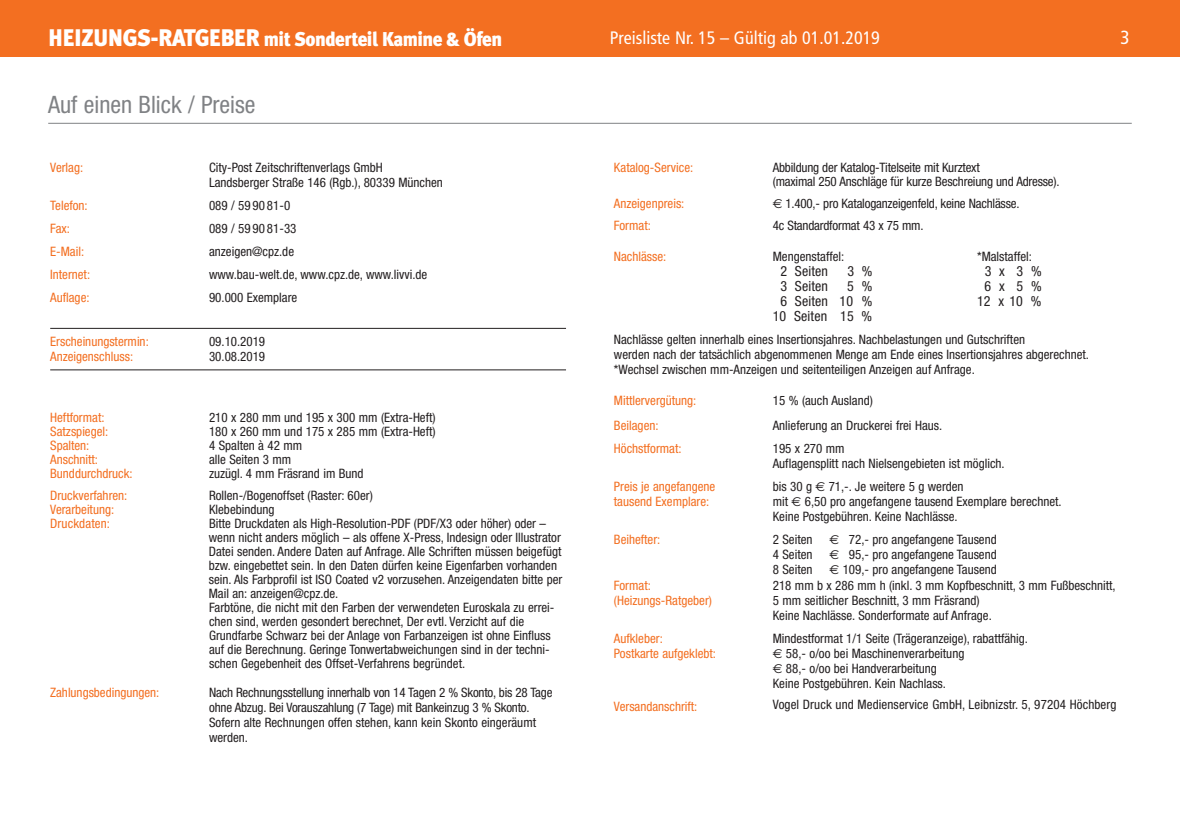
<style>
.page{position:relative;width:1180px;height:825px;background:#fff}
.page>*{position:absolute;margin:0;border:0;box-sizing:border-box;transform-origin:0 0}
.t1{font:condensed 24px "Helvetica Neue";color:#808285}
.t2{font:900 20px "Meta Plus";letter-spacing:-.03em;color:#fff;scale:.95 1}
.t3{font:condensed 19px "Frutiger";color:#fff}
.t4{font:condensed 18px "Frutiger";color:#fff}
.t5{font:condensed 14px "Helvetica Neue";letter-spacing:.01em;color:#231f20}
.t6{font:condensed 13px/15px "Helvetica Neue";color:#231f20}
.t7{font:condensed 13px "Helvetica Neue";color:#f36f21}
.s1{font-size:24px}
.s2{font-family:"Euro Sans";font-stretch:normal}
.s3{color:#fff}
</style>
<div class="page">
<hr style="left:48px;top:123px;width:1083px;height:1px;background:#808285">
<hr style="left:50px;top:328px;width:516px;height:1px;background:#231f20">
<hr style="left:50px;top:369px;width:516px;height:1px;background:#231f20">
<div style="left:0;top:0;width:1179px;height:56px;background:#f36f21"></div>
<h2 class="t2" style="left:48px;top:31px;width:479px"><span class="s1">HEIZUNGS-RATGEBER</span> mit Sonderteil Kamine &amp; Öfen</h2>
<h3 class="t4" style="left:609px;top:31px;width:272px">Preisliste Nr. 15 – Gültig ab 01.01.2019</h3>
<h3 class="t3" style="left:1120px;top:30px;width:11px">3</h3>
<h1 class="t1" style="left:48px;top:95px;width:209px">Auf einen Blick / Preise</h1>
<p class="t7" style="left:50px;top:163px;width:35px">Verlag:</p>
<p class="t6" style="left:209px;top:161px;width:235px">City-Post Zeitschriftenverlags GmbH<br>Landsberger Straße 146 (Rgb.), 80339 München</p>
<p class="t7" style="left:50px;top:201px;width:39px">Telefon:</p>
<p class="t6" style="left:209px;top:199px;width:83px">089 / 59 90 81-0</p>
<p class="t7" style="left:50px;top:224px;width:21px">Fax:</p>
<p class="t6" style="left:209px;top:222px;width:89px">089 / 59 90 81-33</p>
<p class="t7" style="left:50px;top:247px;width:35px">E-Mail:</p>
<p class="t6" style="left:209px;top:245px;width:86px">anzeigen@cpz.de</p>
<p class="t7" style="left:50px;top:270px;width:41px">Internet:</p>
<p class="t6" style="left:209px;top:268px;width:220px">www.bau-welt.de, www.cpz.de, www.livvi.de</p>
<p class="t7" style="left:50px;top:293px;width:41px">Auflage:</p>
<p class="t6" style="left:209px;top:291px;width:90px">90.000 Exemplare</p>
<p class="t7" style="left:50px;top:337px;width:100px">Erscheinungstermin:</p>
<p class="t6" style="left:209px;top:335px;width:58px">09.10.2019</p>
<p class="t7" style="left:50px;top:352px;width:84px">Anzeigenschluss:</p>
<p class="t6" style="left:209px;top:350px;width:58px">30.08.2019</p>
<p class="t7" style="left:50px;top:413px;width:56px">Heftformat:</p>
<p class="t6" style="left:209px;top:411px;width:228px">210 x 280 mm und 195 x 300 mm (Extra-Heft)</p>
<p class="t7" style="left:50px;top:427px;width:60px">Satzspiegel:</p>
<p class="t6" style="left:209px;top:425px;width:228px">180 x 260 mm und 175 x 285 mm (Extra-Heft)</p>
<p class="t7" style="left:50px;top:441px;width:41px">Spalten:</p>
<p class="t6" style="left:209px;top:439px;width:95px">4 Spalten à 42 mm</p>
<p class="t7" style="left:50px;top:455px;width:49px">Anschnitt:</p>
<p class="t6" style="left:209px;top:453px;width:84px">alle Seiten 3 mm</p>
<p class="t7" style="left:50px;top:469px;width:84px">Bunddurchdruck:</p>
<p class="t6" style="left:209px;top:467px;width:156px">zuzügl. 4 mm Fräsrand im Bund</p>
<p class="t7" style="left:50px;top:491px;width:79px">Druckverfahren:</p>
<p class="t6" style="left:209px;top:489px;width:165px">Rollen-/Bogenoffset (Raster: 60er)</p>
<p class="t7" style="left:50px;top:505px;width:65px">Verarbeitung:</p>
<p class="t6" style="left:209px;top:503px;width:67px">Klebebindung</p>
<p class="t7" style="left:50px;top:519px;width:61px">Druckdaten:</p>
<p class="t6" style="left:209px;top:518px;width:355px;line-height:14px">Bitte Druckdaten als High-Resolution-PDF (PDF/X3 oder höher) oder – wenn nicht anders möglich – als offene X-Press, Indesign oder Illustrator Datei senden. Andere Daten auf Anfrage. Alle Schriften müssen beigefügt bzw. eingebettet sein. In den Daten dürfen keine Eigenfarben vorhanden sein. Als Farbprofil ist ISO Coated v2 vorzusehen. Anzeigendaten bitte per Mail an: anzeigen@cpz.de.<br>Farbtöne, die nicht mit den Farben der verwendeten Euroskala zu errei&shy;chen sind, werden gesondert berechnet, Der evtl. Verzicht auf die Grundfarbe Schwarz bei der Anlage von Farbanzeigen ist ohne Einfluss auf die Berechnung. Geringe Tonwertabweichungen sind in der techni&shy;schen Gegebenheit des Offset-Verfahrens begründet.</p>
<p class="t7" style="left:50px;top:688px;width:111px">Zahlungsbedingungen:</p>
<p class="t6" style="left:209px;top:686px;width:345px">Nach Rechnungsstellung innerhalb von 14 Tagen 2 % Skonto, bis 28 Tage ohne Abzug. Bei Vorauszahlung (7 Tage) mit Bankeinzug 3 % Skonto.<br>Sofern alte Rechnungen offen stehen, kann kein Skonto eingeräumt werden.</p>
<p class="t7" style="left:614px;top:163px;width:81px">Katalog-Service:</p>
<p class="t6" style="left:772px;top:161px;width:288px;line-height:14px">Abbildung der Katalog-Titelseite mit Kurztext<br>(maximal 250 Anschläge für kurze Beschreiung und Adresse).</p>
<p class="t7" style="left:614px;top:199px;width:72px">Anzeigenpreis:</p>
<p class="t6" style="left:772px;top:197px;width:248px"><span class="s2">€</span> 1.400,- pro Kataloganzeigenfeld, keine Nachlässe.</p>
<p class="t7" style="left:614px;top:221px;width:38px">Format:</p>
<p class="t6" style="left:772px;top:219px;width:152px">4c Standardformat 43 x 75 mm.</p>
<p class="t7" style="left:614px;top:252px;width:54px">Nachlässe:</p>
<p class="t6" style="left:772px;top:250px;width:73px">Mengenstaffel:</p>
<p class="t6" style="left:976px;top:250px;width:56px">*Malstaffel:</p>
<p class="t5" style="left:780px;top:266px;width:49px">2 Seiten</p>
<p class="t5" style="left:847px;top:266px;width:27px">3 %</p>
<p class="t5" style="left:984px;top:266px;width:58px">3 x 3 %</p>
<p class="t5" style="left:780px;top:281px;width:49px">3 Seiten</p>
<p class="t5" style="left:847px;top:281px;width:27px">5 %</p>
<p class="t5" style="left:984px;top:281px;width:58px">6 x 5 %</p>
<p class="t5" style="left:780px;top:296px;width:93px">6 Seiten 10 %</p>
<p class="t5" style="left:976px;top:296px;width:66px">12 x 10 %</p>
<p class="t5" style="left:772px;top:311px;width:101px">10 Seiten 15 %</p>
<p class="t6" style="left:614px;top:333px;width:476px">Nachlässe gelten innerhalb eines Insertionsjahres. Nachbelastungen und Gutschriften<br>werden nach der tatsächlich abgenommenen Menge am Ende eines Insertionsjahres abgerechnet. *Wechsel zwischen mm-Anzeigen und seitenteiligen Anzeigen auf Anfrage.</p>
<p class="t7" style="left:614px;top:396px;width:84px">Mittlervergütung:</p>
<p class="t6" style="left:772px;top:394px;width:101px">15 % (auch Ausland)</p>
<p class="t7" style="left:614px;top:421px;width:46px">Beilagen:</p>
<p class="t6" style="left:772px;top:419px;width:171px">Anlieferung an Druckerei frei Haus.</p>
<p class="t7" style="left:614px;top:444px;width:69px">Höchstformat:</p>
<p class="t6" style="left:772px;top:442px;width:233px">195 x 270 mm<br>Auflagensplitt nach Nielsengebieten ist möglich.</p>
<p class="t7" style="left:614px;top:482px;width:103px">Preis je angefangene</p>
<p class="t6" style="left:772px;top:480px;width:192px">bis 30 g <span class="s2">€</span> 71,-. Je weitere 5 g werden</p>
<p class="t7" style="left:614px;top:497px;width:97px">tausend Exemplare:</p>
<p class="t6" style="left:772px;top:495px;width:290px">mit <span class="s2">€</span> 6,50 pro angefangene tausend Exemplare berechnet.<br>Keine Postgebühren. Keine Nachlässe.</p>
<p class="t7" style="left:614px;top:535px;width:48px">Beihefter:</p>
<p class="t6" style="left:772px;top:533px;width:41px">2 Seiten</p>
<p class="t6" style="left:829px;top:533px;width:169px"><span class="s2">€</span> <span class="s3">1</span>72,- pro angefangene Tausend</p>
<p class="t6" style="left:772px;top:548px;width:41px">4 Seiten</p>
<p class="t6" style="left:829px;top:548px;width:169px"><span class="s2">€</span> <span class="s3">1</span>95,- pro angefangene Tausend</p>
<p class="t6" style="left:772px;top:563px;width:41px">8 Seiten</p>
<p class="t6" style="left:829px;top:563px;width:169px"><span class="s2">€</span> 109,- pro angefangene Tausend</p>
<p class="t7" style="left:614px;top:581px;width:38px">Format:</p>
<p class="t6" style="left:772px;top:579px;width:344px">218 mm b x 286 mm h (inkl. 3 mm Kopfbeschnitt, 3 mm Fußbeschnitt,</p>
<p class="t7" style="left:614px;top:596px;width:99px">(Heizungs-Ratgeber)</p>
<p class="t6" style="left:772px;top:594px;width:220px">5 mm seitlicher Beschnitt, 3 mm Fräsrand)<br>Keine Nachlässe. Sonderformate auf Anfrage.</p>
<p class="t7" style="left:614px;top:634px;width:50px">Aufkleber:</p>
<p class="t6" style="left:772px;top:632px;width:257px">Mindestformat 1/1 Seite (Trägeranzeige), rabattfähig.</p>
<p class="t7" style="left:614px;top:649px;width:103px">Postkarte aufgeklebt:</p>
<p class="t6" style="left:772px;top:647px;width:193px"><span class="s2">€</span> 58,- o/oo bei Maschinenverarbeitung <span class="s2">€</span> 88,- o/oo bei Handverarbeitung<br>Keine Postgebühren. Kein Nachlass.</p>
<p class="t7" style="left:614px;top:702px;width:85px">Versandanschrift:</p>
<p class="t6" style="left:772px;top:698px;width:345px">Vogel Druck und Medienservice GmbH, Leibnizstr. 5, 97204 Höchberg</p>
</div>
